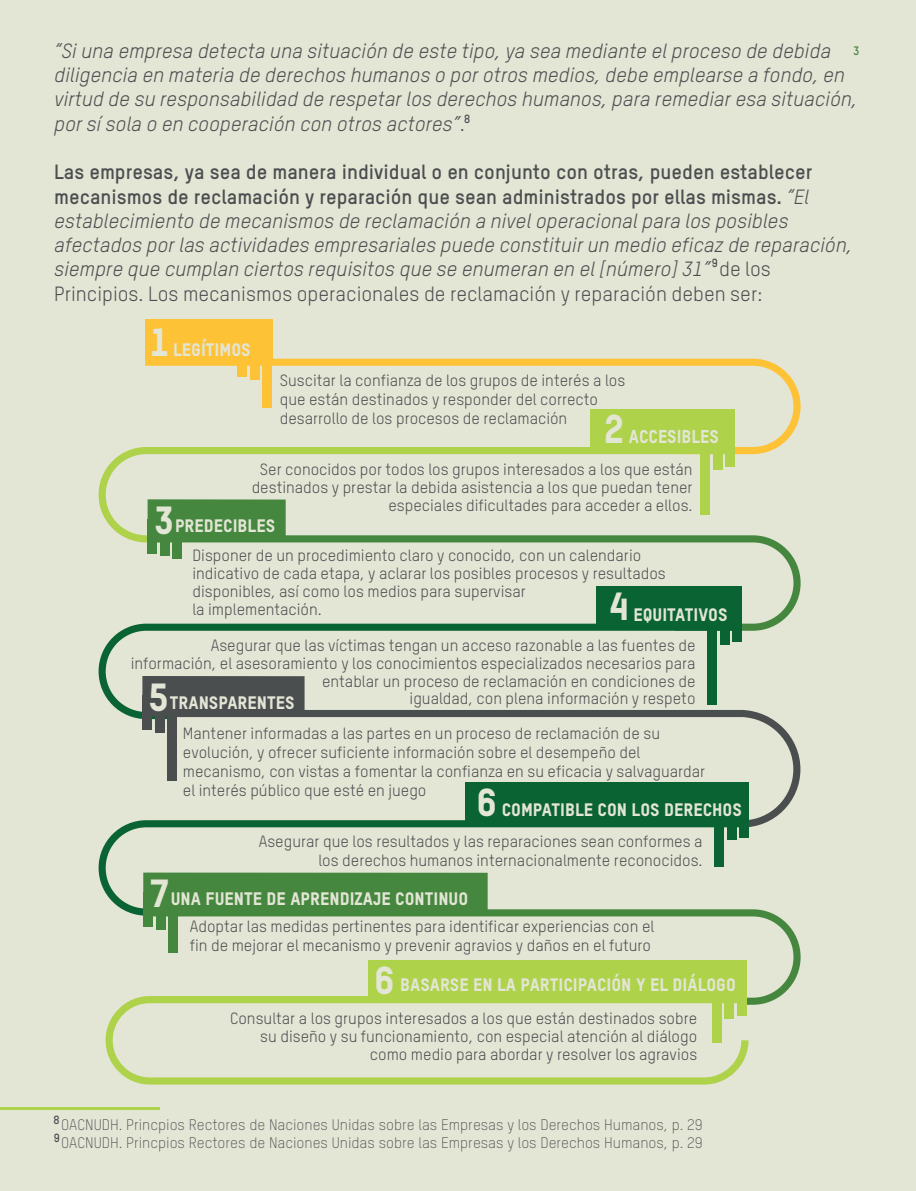
<style>
.page{position:relative;width:916px;height:1191px;background:#fff}
.page>*{position:absolute;margin:0;border:0;box-sizing:border-box;transform-origin:0 0}
.t1{font:39.75px "Oxfam TSTARPRO Headline";color:#e3e5d5}
.t2{font:italic 20.25px/24.3px "Oxfam TSTARPRO";color:#4b4e4f}
.t3{font:18.3px "Oxfam TSTARPRO Headline";color:#e3e5d5}
.t4{font:17.85px "Oxfam TSTARPRO Headline";color:#e3e5d5}
.t5{font:16.05px/17.9px "Oxfam TSTARPRO";color:#4b4e4f;text-align:right}
.t6{font:300 15px/18px "Oxfam TSTARPRO";color:#4b4e4f}
.t7{font:700 12px "Oxfam TSTARPRO";color:#45873e}
.t8{font:700 11.7px/18px "Oxfam TSTARPRO";color:#4b4e4f}
.s1{font-style:normal}
.s2{font-weight:700;font-style:normal}
.s3{font-size:38.55px}
</style>
<div class="page">
<div style="left:0;top:0;width:915px;height:1191px;background:#e3e5d5"></div>
<hr style="left:0;top:1107px;width:160px;height:3px;background:#aed24a">
<svg style="left:145px;top:355px;width:656px;height:100px"></svg>
<svg style="left:98px;top:443px;width:642px;height:100px"></svg>
<div style="left:145px;top:320px;width:127px;height:40px;background:#fec236"></div>
<div style="left:590px;top:409px;width:145px;height:42px;background:#aed24a"></div>
<div style="left:237px;top:342px;width:10px;height:35px;background:#fec236"></div>
<div style="left:250px;top:345px;width:9px;height:34px;background:#fec236"></div>
<div style="left:262px;top:347px;width:10px;height:61px;background:#fec236"></div>
<div style="left:725px;top:431px;width:10px;height:36px;background:#aed24a"></div>
<div style="left:712px;top:434px;width:10px;height:36px;background:#aed24a"></div>
<div style="left:700px;top:437px;width:10px;height:77px;background:#aed24a"></div>
<svg style="left:144px;top:532px;width:657px;height:99px"></svg>
<div style="left:147px;top:499px;width:138px;height:41px;background:#45873e"></div>
<svg style="left:98px;top:620px;width:650px;height:102px"></svg>
<svg style="left:98px;top:820px;width:651px;height:95px"></svg>
<div style="left:596px;top:586px;width:145px;height:40px;background:#0a6333"></div>
<div style="left:142px;top:695px;width:10px;height:35px;background:#4b4e4f"></div>
<div style="left:155px;top:698px;width:9px;height:35px;background:#4b4e4f"></div>
<div style="left:167px;top:701px;width:10px;height:80px;background:#4b4e4f"></div>
<div style="left:732px;top:607px;width:9px;height:35px;background:#0a6333"></div>
<div style="left:719px;top:610px;width:10px;height:34px;background:#0a6333"></div>
<div style="left:707px;top:612px;width:9px;height:92px;background:#0a6333"></div>
<div style="left:142px;top:676px;width:162px;height:40px;background:#4b4e4f"></div>
<div style="left:143px;top:872px;width:344px;height:41px;background:#45873e"></div>
<svg style="left:169px;top:706px;width:632px;height:125px"></svg>
<div style="left:465px;top:782px;width:283px;height:40px;background:#0a6333"></div>
<div style="left:739px;top:803px;width:9px;height:34px;background:#0a6333"></div>
<div style="left:726px;top:805px;width:10px;height:35px;background:#0a6333"></div>
<div style="left:714px;top:808px;width:9px;height:59px;background:#0a6333"></div>
<svg style="left:136px;top:905px;width:665px;height:100px"></svg>
<div style="left:368px;top:960px;width:378px;height:40px;background:#aed24a"></div>
<svg style="left:105px;top:992px;width:648px;height:93px"></svg>
<p class="t2" style="left:54px;top:38px;width:804px">“Si una empresa detecta una situación de este tipo, ya sea mediante el proceso de debida diligencia en materia de derechos humanos o por otros medios, debe emplearse a fondo, en virtud de su responsabilidad de respetar los derechos humanos, para remediar esa situación, por sí sola o en cooperación con otros actores”<span class="s1">.</span></p>
<p class="t2" style="left:54px;top:160px;width:799px"><span class="s2">Las empresas, ya sea de manera individual o en conjunto con otras, pueden establecer mecanismos de reclamación y reparación que sean administrados por ellas mismas.</span> “El establecimiento de mecanismos de reclamación a nivel operacional para los posibles afectados por las actividades empresariales puede constituir un medio eficaz de reparación, siempre que cumplan ciertos requisitos que se enumeran en el [número] 31” <span class="s1">de los Principios. Los mecanismos operacionales de reclamación y reparación deben ser:</span></p>
<p class="t7" style="left:852px;top:43px;width:8px">3</p>
<p class="t8" style="left:464px;top:109px;width:8px">8</p>
<p class="t8" style="left:711px;top:253px;width:8px">9</p>
<p class="t4" style="left:149px;top:339px;width:102px"><span class="s3">1</span> LEGÍTIMOS</p>
<p class="t5" style="left:280px;top:370px;width:347px;line-height:19.2px;text-align:left">Suscitar la confianza de los grupos de interés a los que están destinados y responder del correcto desarrollo de los procesos de reclamación</p>
<h1 class="t1" style="left:604px;top:404px;width:21px">2</h1>
<p class="t3" style="left:628px;top:425px;width:91px">ACCESIBLES</p>
<p class="t5" style="left:251px;top:460px;width:442px">Ser conocidos por todos los grupos interesados a los que están destinados y prestar la debida asistencia a los que puedan tener especiales dificultades para acceder a ellos.</p>
<p class="t4" style="left:154px;top:514px;width:123px"><span class="s3">3</span>PREDECIBLES</p>
<p class="t5" style="left:192px;top:546px;width:475px;text-align:left">Disponer de un procedimiento claro y conocido, con un calendario indicativo de cada etapa, y aclarar los posibles procesos y resultados disponibles, así como los medios para supervisar<br>la implementación.</p>
<p class="t4" style="left:608px;top:603px;width:120px"><span class="s3">4</span> EQUITATIVOS</p>
<p class="t5" style="left:131px;top:636px;width:566px">Asegurar que las víctimas tengan un acceso razonable a las fuentes de información, el asesoramiento y los conocimientos especializados necesarios para entablar un proceso de reclamación en condiciones de<br>igualdad, con plena información y respeto</p>
<p class="t4" style="left:148px;top:691px;width:147px"><span class="s3">5</span>TRANSPARENTES</p>
<p class="t5" style="left:183px;top:723px;width:523px;line-height:19.2px;text-align:left">Mantener informadas a las partes en un proceso de reclamación de su evolución, y ofrecer suficiente información sobre el desempeño del mecanismo, con vistas a fomentar la confianza en su eficacia y salvaguardar el interés público que esté en juego</p>
<p class="t4" style="left:476px;top:799px;width:266px"><span class="s3">6</span> COMPATIBLE CON LOS DERECHOS</p>
<p class="t5" style="left:258px;top:831px;width:445px;line-height:19.2px">Asegurar que los resultados y las reparaciones sean conformes a los derechos humanos internacionalmente reconocidos.</p>
<p class="t4" style="left:149px;top:887px;width:320px"><span class="s3">7</span>UNA FUENTE DE APRENDIZAJE CONTINUO</p>
<p class="t5" style="left:190px;top:916px;width:466px;line-height:19.2px;text-align:left">Adoptar las medidas pertinentes para identificar experiencias con el fin de mejorar el mecanismo y prevenir agravios y daños en el futuro</p>
<p class="t4" style="left:374px;top:973px;width:363px"><span class="s3">6</span> BASARSE EN LA PARTICIPACIÓN Y EL DIÁLOGO</p>
<p class="t5" style="left:230px;top:1009px;width:468px">Consultar a los grupos interesados a los que están destinados sobre su diseño y su funcionamiento, con especial atención al diálogo como medio para abordar y resolver los agravios</p>
<p class="t8" style="left:54px;top:1110px;width:8px">8<br>9</p>
<p class="t6" style="left:61px;top:1115px;width:643px">OACNUDH. Princpios Rectores de Naciones Unidas sobre las Empresas y los Derechos Humanos, p. 29<br>OACNUDH. Princpios Rectores de Naciones Unidas sobre las Empresas y los Derechos Humanos, p. 29</p>
</div>
